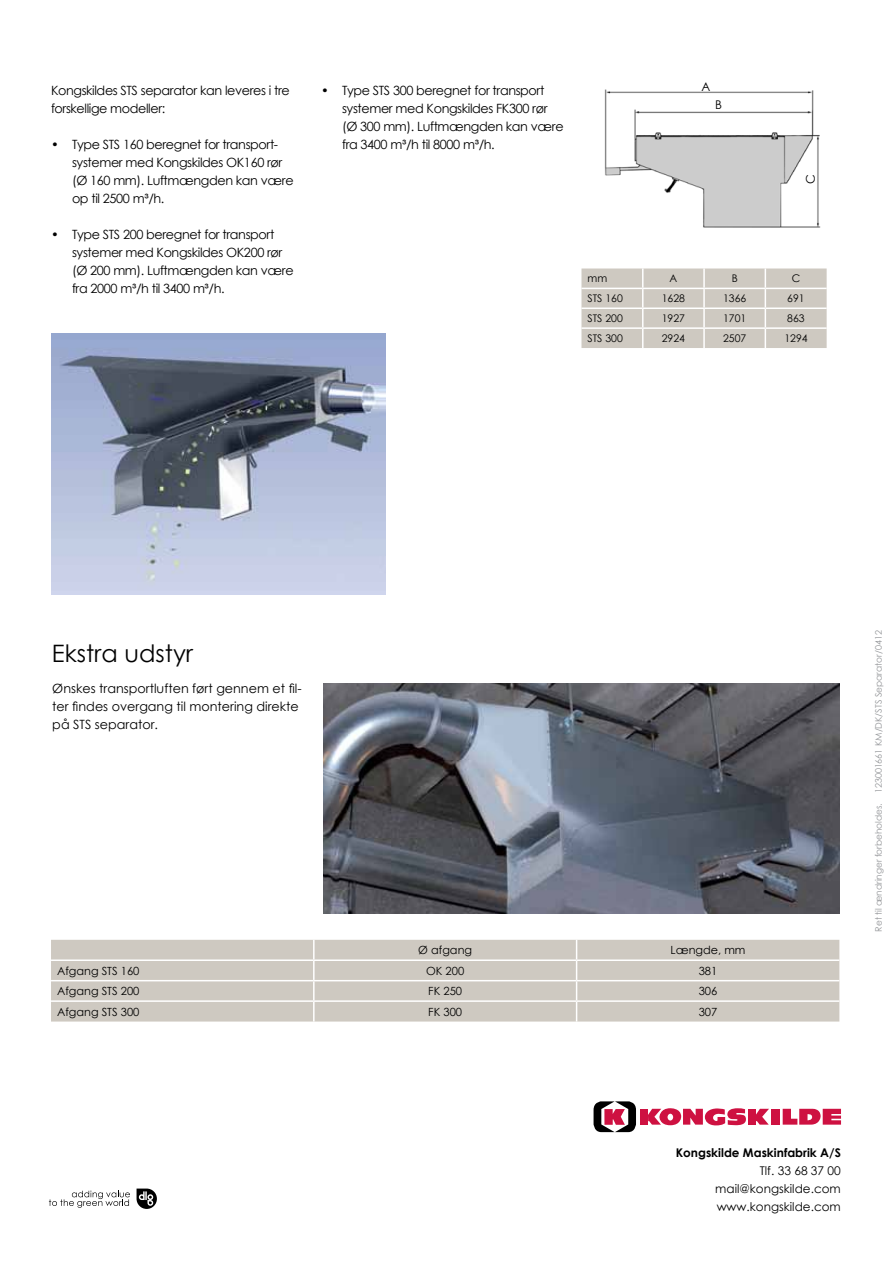
<style>
.page{position:relative;width:893px;height:1263px;background:#fff}
.page>*{position:absolute;margin:0;border:0;box-sizing:border-box;transform-origin:0 0}
.t1{font:24px "Century Gothic";color:#000}
.t2{font:12.75px/18px "Century Gothic";letter-spacing:-.03em;color:#000}
.t3{font:12.75px/18px "Century Gothic";color:#000}
.t4{font:12px/18px "Century Gothic";color:#000;text-align:justify}
.t5{font:700 12px "Century Gothic";color:#000}
.t6{font:11.25px "Century Gothic";color:#000}
.t7{font:10.5px "Century Gothic";color:#000}
.t8{font:9px "Century Gothic";color:#939598}
</style>
<div class="page">
<svg style="left:49px;top:1190px;width:81px;height:18px"></svg>
<svg style="left:137px;top:1188px;width:20px;height:21px"></svg>
<div style="left:640px;top:1109px;width:8px;height:16px;background:#ce1141"></div>
<div style="left:748px;top:1109px;width:8px;height:16px;background:#ce1141"></div>
<svg style="left:756px;top:1109px;width:13px;height:16px"></svg>
<div style="left:771px;top:1109px;width:8px;height:16px;background:#ce1141"></div>
<svg style="left:783px;top:1109px;width:58px;height:16px"></svg>
<svg style="left:594px;top:1101px;width:42px;height:31px"></svg>
<svg style="left:648px;top:1108px;width:98px;height:17px"></svg>
<img style="left:51px;top:333px;width:335px;height:261px">
<img style="left:604px;top:89px;width:217px;height:139px">
<svg style="left:581px;top:268px;width:246px;height:80px"></svg>
<img style="left:324px;top:683px;width:515px;height:230px">
<div style="left:51px;top:940px;width:788px;height:81px;background:#cec9c1"></div>
<hr style="left:51px;top:959px;width:263px;height:2px;background:#fff">
<hr style="left:314px;top:959px;width:263px;height:2px;background:#fff">
<hr style="left:577px;top:959px;width:262px;height:2px;background:#fff">
<hr style="left:51px;top:980px;width:263px;height:1px;background:#fff">
<hr style="left:314px;top:980px;width:263px;height:1px;background:#fff">
<hr style="left:577px;top:980px;width:262px;height:1px;background:#fff">
<hr style="left:51px;top:1000px;width:263px;height:2px;background:#fff">
<hr style="left:314px;top:1000px;width:263px;height:2px;background:#fff">
<svg style="left:313px;top:940px;width:2px;height:81px"></svg>
<hr style="left:577px;top:1000px;width:262px;height:2px;background:#fff">
<svg style="left:576px;top:940px;width:1px;height:81px"></svg>
<p class="t2" style="left:51px;top:81px;width:240px">Kongskildes STS separator kan leveres i tre forskellige modeller:</p>
<p class="t2" style="left:72px;top:135px;width:223px;text-indent:-21px">• Type STS 160 beregnet for transport&shy;systemer med Kongskildes OK160 rør (Ø 160 mm). Luftmængden kan være op til 2500 m³/h.</p>
<p class="t2" style="left:72px;top:225px;width:223px;text-indent:-21px">• Type STS 200 beregnet for transport systemer med Kongskildes OK200 rør (Ø 200 mm). Luftmængden kan være fra 2000 m³/h til 3400 m³/h.</p>
<p class="t2" style="left:342px;top:81px;width:223px;text-indent:-21px">• Type STS 300 beregnet for transport systemer med Kongskildes FK300 rør (Ø 300 mm). Luftmængden kan være fra 3400 m³/h til 8000 m³/h.</p>
<p class="t4" style="left:701px;top:78px;width:10px">A</p>
<p class="t4" style="left:715px;top:96px;width:8px">B</p>
<p class="t4" style="left:801px;top:184px;width:11px;rotate:-90deg">C</p>
<p class="t7" style="left:587px;top:271px;width:21px">mm</p>
<p class="t7" style="left:669px;top:271px;width:9px">A</p>
<p class="t7" style="left:732px;top:271px;width:8px">B</p>
<p class="t7" style="left:792px;top:271px;width:10px">C</p>
<p class="t7" style="left:587px;top:291px;width:37px">STS 160</p>
<p class="t7" style="left:662px;top:291px;width:25px">1628</p>
<p class="t7" style="left:723px;top:291px;width:25px">1366</p>
<p class="t7" style="left:787px;top:291px;width:19px">691</p>
<p class="t7" style="left:587px;top:311px;width:37px">STS 200</p>
<p class="t7" style="left:662px;top:311px;width:25px">1927</p>
<p class="t7" style="left:723px;top:311px;width:25px">1701</p>
<p class="t7" style="left:787px;top:311px;width:19px">863</p>
<p class="t7" style="left:587px;top:331px;width:37px">STS 300</p>
<p class="t7" style="left:662px;top:331px;width:25px">2924</p>
<p class="t7" style="left:723px;top:331px;width:25px">2507</p>
<p class="t7" style="left:784px;top:331px;width:25px">1294</p>
<h1 class="t1" style="left:52px;top:637px;width:143px">Ekstra udstyr</h1>
<p class="t3" style="left:52px;top:679px;width:251px">Ønskes transportluften ført gennem et fil&shy;ter findes overgang til montering direkte på STS separator.</p>
<p class="t6" style="left:418px;top:942px;width:55px">Ø afgang</p>
<p class="t6" style="left:670px;top:942px;width:77px">Længde, mm</p>
<p class="t6" style="left:57px;top:963px;width:84px">Afgang STS 160</p>
<p class="t6" style="left:426px;top:963px;width:40px">OK 200</p>
<p class="t6" style="left:699px;top:963px;width:20px">381</p>
<p class="t6" style="left:57px;top:983px;width:84px">Afgang STS 200</p>
<p class="t6" style="left:428px;top:983px;width:35px">FK 250</p>
<p class="t6" style="left:699px;top:983px;width:20px">306</p>
<p class="t6" style="left:57px;top:1004px;width:84px">Afgang STS 300</p>
<p class="t6" style="left:428px;top:1004px;width:35px">FK 300</p>
<p class="t6" style="left:699px;top:1004px;width:20px">307</p>
<p class="t8" style="left:872px;top:932px;width:303px;rotate:-90deg">Ret til ændringer forbeholdes. 123001661 KM/DK/STS Separator/0412</p>
<p class="t5" style="left:676px;top:1144px;width:167px">Kongskilde Maskinfabrik A/S</p>
<p class="t4" style="left:715px;top:1162px;width:127px;text-indent:45px">Tlf. 33 68 37 00 mail@kongskilde.com www.kongskilde.com</p>
</div>
